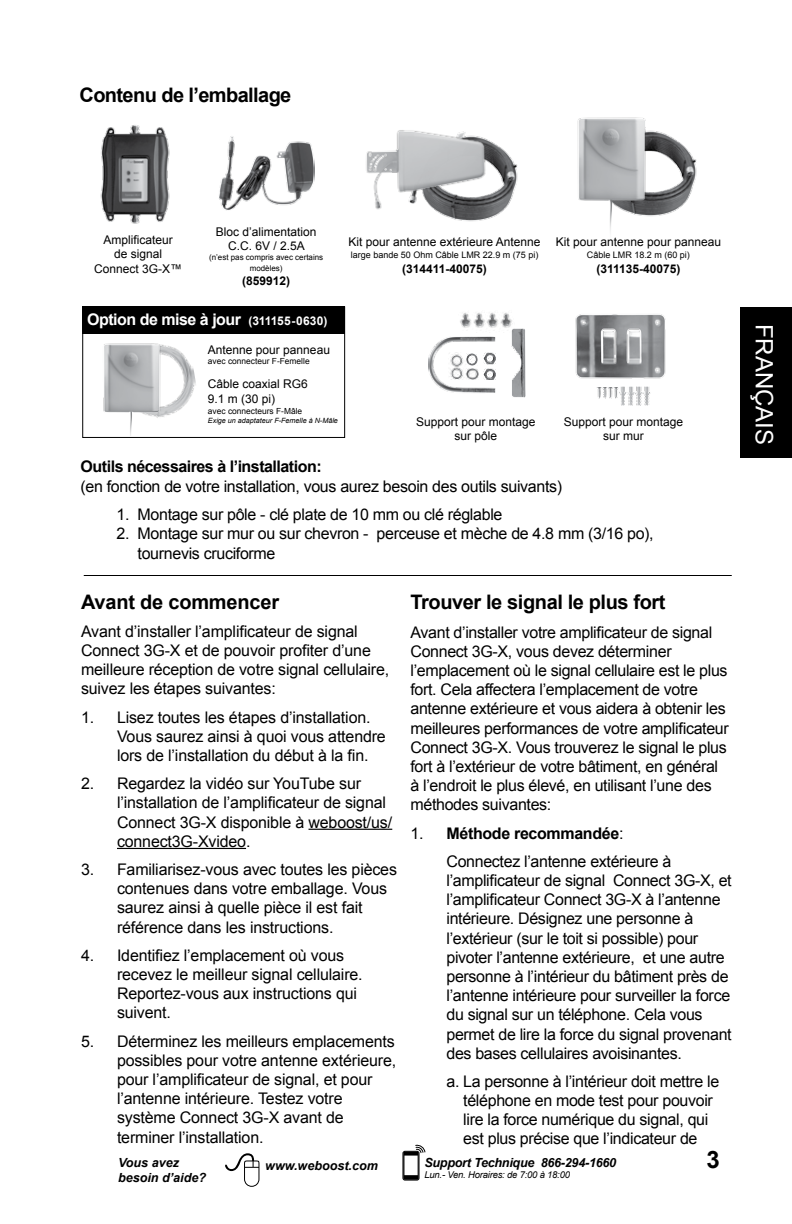
<style>
.page{position:relative;width:792px;height:1224px;background:#fff}
.page>*{position:absolute;margin:0;border:0;box-sizing:border-box;transform-origin:0 0}
.t1{font:24px "Arial";color:#fff}
.t2{font:700 24px "Arial";color:#000}
.t3{font:700 20px "Arial";letter-spacing:-.02em;color:#000}
.t4{font:16px/19.2px "Arial";letter-spacing:-.02em;color:#000}
.t5{font:700 16px "Arial";letter-spacing:-.03em;color:#000}
.t6{font:700 16px "Arial";letter-spacing:-.03em;color:#fff}
.t7{font:italic 700 12.6px/15px "Arial";color:#000}
.t8{font:italic 700 12.6px "Arial";letter-spacing:-.02em;color:#000}
.t9{font:12px/14.4px "Arial";color:#000;text-align:center}
.t10{font:700 12px "Arial";color:#000}
.t11{font:italic 9.4px "Arial";letter-spacing:-.02em;color:#000}
.t12{font:9px "Arial";color:#000}
.t13{font:8.4px "Arial";color:#000}
.t14{font:8px/11.6px "Arial";color:#000;text-align:center}
.t15{font:italic 7.2px "Arial";color:#000}
.s1{font-size:12px}
.s2{font-weight:700}
</style>
<div class="page">
<svg style="left:403px;top:1145px;width:23px;height:35px"></svg>
<svg style="left:225px;top:1153px;width:34px;height:34px"></svg>
<div style="left:740px;top:308px;width:52px;height:150px;background:#000"></div>
<hr style="left:309px;top:829px;width:83px;height:1px;background:#000">
<hr style="left:117px;top:848px;width:129px;height:1px;background:#000">
<img style="left:100px;top:125px;width:70px;height:99px">
<div style="left:82px;top:307px;width:263px;height:131px;border:1px solid #000"></div>
<div style="left:83px;top:307px;width:262px;height:27px;background:#000"></div>
<img style="left:167px;top:346px;width:29px;height:69px">
<img style="left:103px;top:343px;width:64px;height:93px">
<img style="left:654px;top:131px;width:43px;height:85px">
<img style="left:577px;top:117px;width:77px;height:115px">
<img style="left:428px;top:337px;width:68px;height:56px">
<svg style="left:466px;top:353px;width:30px;height:27px"></svg>
<img style="left:512px;top:329px;width:14px;height:69px">
<img style="left:460px;top:312px;width:7px;height:16px">
<img style="left:467px;top:313px;width:13px;height:15px">
<img style="left:480px;top:312px;width:14px;height:16px">
<img style="left:494px;top:313px;width:23px;height:22px">
<img style="left:448px;top:352px;width:19px;height:27px">
<img style="left:575px;top:314px;width:91px;height:65px">
<img style="left:596px;top:386px;width:54px;height:20px">
<img style="left:219px;top:136px;width:95px;height:75px">
<img style="left:438px;top:141px;width:80px;height:81px">
<img style="left:366px;top:130px;width:124px;height:82px">
<hr style="left:84px;top:575px;width:648px;height:1px;background:#000">
<p class="t3" style="left:80px;top:81px;width:213px">Contenu de l’emballage</p>
<p class="t9" style="left:94px;top:233px;width:89px">Amplificateur<br>de signal<br>Connect 3G-X™</p>
<p class="t9" style="left:216px;top:224px;width:102px">Bloc d’alimentation<br>C.C. 6V / 2.5A</p>
<p class="t14" style="left:209px;top:251px;width:116px">(n’est pas compris avec certains modèles)</p>
<p class="t10" style="left:242px;top:273px;width:50px">(859912)</p>
<p class="t6" style="left:87px;top:309px;width:242px">Option de mise à jour <span class="s1">(311155-0630)</span></p>
<p class="t9" style="left:208px;top:342px;width:124px">Antenne pour panneau</p>
<p class="t13" style="left:208px;top:355px;width:103px">avec connecteur F-Femelle</p>
<p class="t9" style="left:208px;top:377px;width:101px;text-align:left">Câble coaxial RG6<br>9.1 m (30 pi)</p>
<p class="t13" style="left:208px;top:405px;width:96px">avec connecteurs F-Mâle</p>
<p class="t15" style="left:208px;top:416px;width:131px">Exige un adaptateur F-Femelle à N-Mâle</p>
<p class="t9" style="left:349px;top:235px;width:194px">Kit pour antenne extérieure Antenne</p>
<p class="t12" style="left:351px;top:249px;width:189px">large bande 50 Ohm Câble LMR 22.9 m (75 pi)</p>
<p class="t10" style="left:402px;top:260px;width:86px">(314411-40075)</p>
<p class="t9" style="left:416px;top:414px;width:121px">Support pour montage sur pôle</p>
<p class="t9" style="left:556px;top:235px;width:167px">Kit pour antenne pour panneau</p>
<p class="t12" style="left:587px;top:249px;width:105px">Câble LMR 18.2 m (60 pi)</p>
<p class="t10" style="left:596px;top:260px;width:86px">(311135-40075)</p>
<p class="t9" style="left:564px;top:414px;width:121px">Support pour montage sur mur</p>
<p class="t5" style="left:81px;top:456px;width:243px">Outils nécessaires à l’installation:</p>
<p class="t4" style="left:81px;top:477px;width:483px">(en fonction de votre installation, vous aurez besoin des outils suivants)</p>
<p class="t4" style="left:117px;top:505px;width:387px">1. Montage sur pôle - clé plate de 10 mm ou clé réglable</p>
<p class="t4" style="left:138px;top:524px;width:518px;text-indent:-21px">2. Montage sur mur ou sur chevron - perceuse et mèche de 4.8 mm (3/16 po), tournevis cruciforme</p>
<p class="t3" style="left:81px;top:588px;width:200px">Avant de commencer</p>
<p class="t4" style="left:81px;top:622px;width:310px">Avant d’installer l’amplificateur de signal Connect 3G-X et de pouvoir profiter d’une meilleure réception de votre signal cellulaire, suivez les étapes suivantes:</p>
<p class="t4" style="left:117px;top:708px;width:270px;text-indent:-36px">1. Lisez toutes les étapes d’installation.<br>Vous saurez ainsi à quoi vous attendre lors de l’installation du début à la fin.</p>
<p class="t4" style="left:117px;top:774px;width:277px;text-indent:-36px">2. Regardez la vidéo sur YouTube sur l’installation de l’amplificateur de signal Connect 3G-X disponible à weboost/us/ connect3G-Xvideo.</p>
<p class="t4" style="left:117px;top:860px;width:282px;text-indent:-36px">3. Familiarisez-vous avec toutes les pièces contenues dans votre emballage. Vous saurez ainsi à quelle pièce il est fait référence dans les instructions.</p>
<p class="t4" style="left:117px;top:946px;width:247px;text-indent:-36px">4. Identifiez l’emplacement où vous recevez le meilleur signal cellulaire.<br>Reportez-vous aux instructions qui suivent.</p>
<p class="t4" style="left:117px;top:1031px;width:281px;text-indent:-36px">5. Déterminez les meilleurs emplacements possibles pour votre antenne extérieure, pour l’amplificateur de signal, et pour l’antenne intérieure. Testez votre système Connect 3G-X avant de terminer l’installation.</p>
<p class="t3" style="left:410px;top:589px;width:257px">Trouver le signal le plus fort</p>
<p class="t4" style="left:410px;top:622px;width:320px">Avant d’installer votre amplificateur de signal Connect 3G-X, vous devez déterminer l’emplacement où le signal cellulaire est le plus fort. Cela affectera l’emplacement de votre antenne extérieure et vous aidera à obtenir les meilleures performances de votre amplificateur Connect 3G-X. Vous trouverez le signal le plus fort à l’extérieur de votre bâtiment, en général à l’endroit le plus élevé, en utilisant l’une des méthodes suivantes:</p>
<p class="t4" style="left:446px;top:819px;width:226px;line-height:28.2px;text-indent:-36px">1. <span class="s2">Méthode recommandée</span>:<br>Connectez l’antenne extérieure à</p>
<p class="t4" style="left:446px;top:871px;width:287px">l’amplificateur de signal Connect 3G-X, et l’amplificateur Connect 3G-X à l’antenne intérieure. Désignez une personne à l’extérieur (sur le toit si possible) pour pivoter l’antenne extérieure, et une autre personne à l’intérieur du bâtiment près de l’antenne intérieure pour surveiller la force du signal sur un téléphone. Cela vous permet de lire la force du signal provenant des bases cellulaires avoisinantes.</p>
<p class="t4" style="left:463px;top:1072px;width:258px;text-indent:-17px">a. La personne à l’intérieur doit mettre le téléphone en mode test pour pouvoir lire la force numérique du signal, qui est plus précise que l’indicateur de</p>
<p class="t7" style="left:265px;top:1159px;width:114px">www.weboost.com</p>
<h1 class="t2" style="left:707px;top:1144px;width:15px">3</h1>
<p class="t7" style="left:118px;top:1156px;width:90px">Vous avez besoin d’aide?</p>
<p class="t8" style="left:424px;top:1154px;width:193px">Support Technique 866-294-1660</p>
<p class="t11" style="left:424px;top:1168px;width:147px">Lun.- Ven. Horaires: de 7:00 à 18:00</p>
<h1 class="t1" style="left:780px;top:324px;width:123px;rotate:90deg">FRANÇAIS</h1>
</div>
